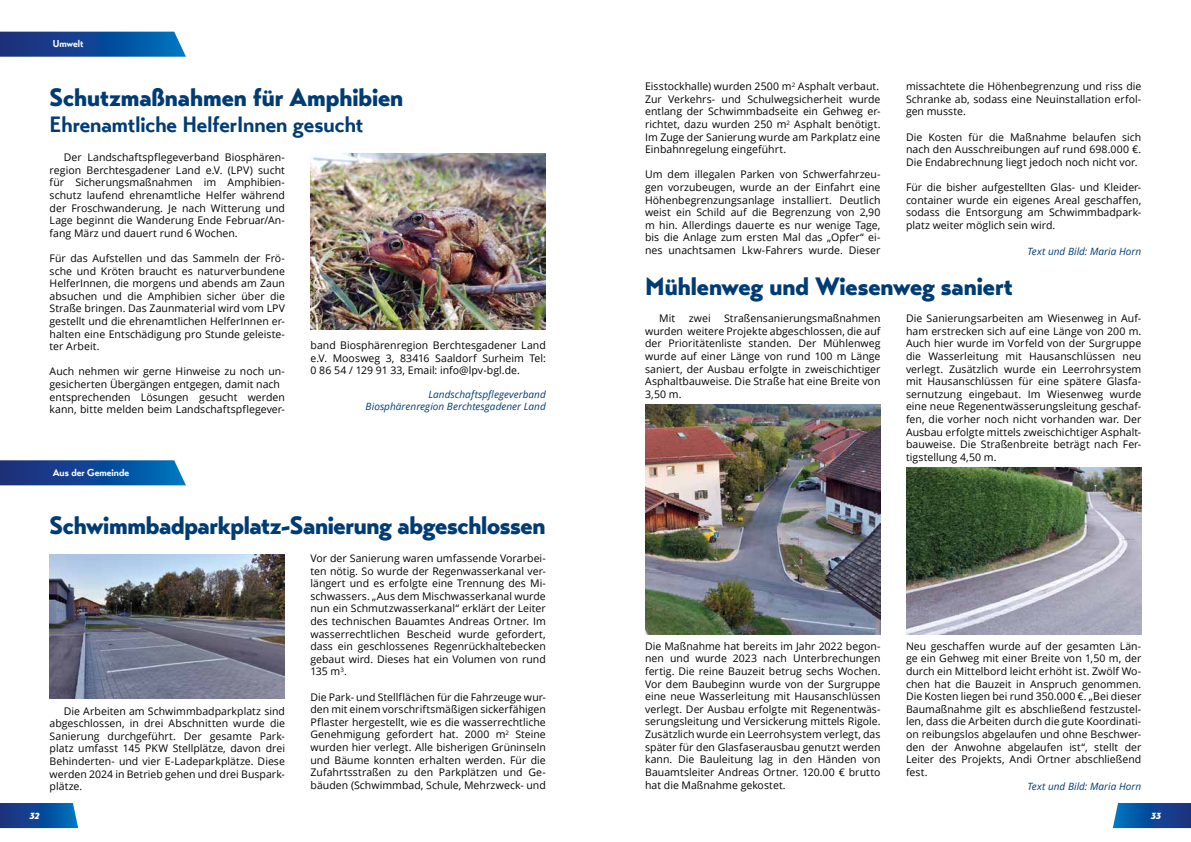
<style>
.page{position:relative;width:1191px;height:842px;background:#fff}
.page>*{position:absolute;margin:0;border:0;box-sizing:border-box;transform-origin:0 0}
.t1{font:900 25px "Transat";letter-spacing:-.01em;color:#003c74}
.t2{font:700 22px "Transat";color:#003c74}
.t3{font:10.5px/12.6px "Open Sans";letter-spacing:.005em;color:#000;text-align:justify}
.t4{font:italic 10px/12px "Open Sans";letter-spacing:.005em;color:#003c74;text-align:right}
.t5{font:700 10px "Transat";color:#fff}
.t6{font:10px "BGL Headline";color:#fff}
</style>
<div class="page">
<svg style="left:1112px;top:803px;width:79px;height:25px;background:#16539e"></svg>
<svg style="left:0;top:803px;width:78px;height:25px;background:#14509c"></svg>
<svg style="left:0;top:32px;width:186px;height:25px;background:#17519b"></svg>
<svg style="left:0;top:460px;width:186px;height:25px;background:#17519b"></svg>
<img style="left:310px;top:153px;width:236px;height:177px">
<img style="left:50px;top:554px;width:235px;height:144px">
<img style="left:645px;top:404px;width:235px;height:231px">
<img style="left:906px;top:467px;width:235px;height:168px">
<p class="t5" style="left:53px;top:38px;width:32px">Umwelt</p>
<h1 class="t1" style="left:50px;top:82px;width:355px">Schutzmaßnahmen für Amphibien</h1>
<h2 class="t2" style="left:50px;top:111px;width:315px">Ehrenamtliche HelferInnen gesucht</h2>
<p class="t3" style="left:50px;top:151px;width:237px;text-indent:14px">Der Landschaftspflegeverband Biosphären&shy;region Berchtesgadener Land e.V. (LPV) sucht für Sicherungsmaßnahmen im Amphibien&shy;schutz laufend ehrenamtliche Helfer während der Froschwanderung. Je nach Witterung und Lage beginnt die Wanderung Ende Februar/An&shy;fang März und dauert rund 6 Wochen.</p>
<p class="t3" style="left:50px;top:252px;width:237px">Für das Aufstellen und das Sammeln der Frö&shy;sche und Kröten braucht es naturverbundene HelferInnen, die morgens und abends am Zaun absuchen und die Amphibien sicher über die Straße bringen. Das Zaunmaterial wird vom LPV gestellt und die ehrenamtlichen HelferInnen er&shy;halten eine Entschädigung pro Stunde geleiste&shy;ter Arbeit.</p>
<p class="t3" style="left:50px;top:365px;width:237px;text-align:left">Auch nehmen wir gerne Hinweise zu noch un&shy;gesicherten Übergängen entgegen, damit nach entsprechenden Lösungen gesucht werden kann, bitte melden beim Landschaftspflegever-</p>
<p class="t5" style="left:53px;top:466px;width:78px">Aus der Gemeinde</p>
<p class="t3" style="left:310px;top:339px;width:237px">band Biosphärenregion Berchtesgadener Land e.V. Moosweg 3, 83416 Saaldorf Surheim Tel:<br>0 86 54 / 129 91 33, Email: info@lpv-bgl.de.</p>
<p class="t4" style="left:365px;top:388px;width:182px">Landschaftspflegeverband<br>Biosphärenregion Berchtesgadener Land</p>
<h1 class="t1" style="left:50px;top:510px;width:497px">Schwimmbadparkplatz-Sanierung abgeschlossen</h1>
<p class="t3" style="left:50px;top:704px;width:237px;text-indent:14px">Die Arbeiten am Schwimmbadparkplatz sind abgeschlossen, in drei Abschnitten wurde die Sanierung durchgeführt. Der gesamte Park&shy;platz umfasst 145 PKW Stellplätze, davon drei Behinderten- und vier E-Ladeparkplätze. Diese werden 2024 in Betrieb gehen und drei Buspark&shy;plätze.</p>
<p class="t3" style="left:310px;top:552px;width:237px">Vor der Sanierung waren umfassende Vorarbei&shy;ten nötig. So wurde der Regenwasserkanal ver&shy;längert und es erfolgte eine Trennung des Mi&shy;schwassers. „Aus dem Mischwasserkanal wurde nun ein Schmutzwasserkanal“ erklärt der Leiter des technischen Bauamtes Andreas Ortner. Im wasserrechtlichen Bescheid wurde gefordert, dass ein geschlossenes Regenrückhaltebecken gebaut wird. Dieses hat ein Volumen von rund 135 m<sup>3</sup>.</p>
<p class="t3" style="left:310px;top:690px;width:237px">Die Park- und Stellflächen für die Fahrzeuge wur&shy;den mit einem vorschriftsmäßigen sickerfähigen Pflaster hergestellt, wie es die wasserrechtliche Genehmigung gefordert hat. 2000 m<sup>2</sup> Steine wurden hier verlegt. Alle bisherigen Grüninseln und Bäume konnten erhalten werden. Für die Zufahrtsstraßen zu den Parkplätzen und Ge&shy;bäuden (Schwimmbad, Schule, Mehrzweck- und</p>
<p class="t3" style="left:645px;top:80px;width:237px">Eisstockhalle) wurden 2500 m<sup>2</sup> Asphalt verbaut.<br>Zur Verkehrs- und Schulwegsicherheit wurde entlang der Schwimmbadseite ein Gehweg er&shy;richtet, dazu wurden 250 m<sup>2</sup> Asphalt benötigt.<br>Im Zuge der Sanierung wurde am Parkplatz eine Einbahnregelung eingeführt.</p>
<p class="t3" style="left:645px;top:168px;width:237px">Um dem illegalen Parken von Schwerfahrzeu&shy;gen vorzubeugen, wurde an der Einfahrt eine Höhenbegrenzungsanlage installiert. Deutlich weist ein Schild auf die Begrenzung von 2,90 m hin. Allerdings dauerte es nur wenige Tage, bis die Anlage zum ersten Mal das „Opfer“ ei&shy;nes unachtsamen Lkw-Fahrers wurde. Dieser</p>
<p class="t3" style="left:906px;top:80px;width:237px">missachtete die Höhenbegrenzung und riss die Schranke ab, sodass eine Neuinstallation erfol&shy;gen musste.</p>
<p class="t3" style="left:906px;top:130px;width:237px">Die Kosten für die Maßnahme belaufen sich nach den Ausschreibungen auf rund 698.000 €.<br>Die Endabrechnung liegt jedoch noch nicht vor.</p>
<p class="t3" style="left:906px;top:181px;width:237px">Für die bisher aufgestellten Glas- und Kleider&shy;container wurde ein eigenes Areal geschaffen, sodass die Entsorgung am Schwimmbadpark&shy;platz weiter möglich sein wird.</p>
<p class="t4" style="left:1027px;top:245px;width:115px">Text und Bild: Maria Horn</p>
<h1 class="t1" style="left:645px;top:270px;width:369px">Mühlenweg und Wiesenweg saniert</h1>
<p class="t3" style="left:645px;top:312px;width:237px;text-indent:79px">Straßensanierungsmaßnahmen wurden weitere Projekte abgeschlossen, die auf der Prioritätenliste standen. Der Mühlenweg wurde auf einer Länge von rund 100 m Länge saniert, der Ausbau erfolgte in zweischichtiger Asphaltbauweise. Die Straße hat eine Breite von 3,50 m.</p>
<p class="t3" style="left:659px;top:312px;width:17px">Mit</p>
<p class="t3" style="left:688px;top:312px;width:24px">zwei</p>
<p class="t3" style="left:906px;top:312px;width:237px">Die Sanierungsarbeiten am Wiesenweg in Auf&shy;ham erstrecken sich auf eine Länge von 200 m.<br>Auch hier wurde im Vorfeld von der Surgruppe die Wasserleitung mit Hausanschlüssen neu verlegt. Zusätzlich wurde ein Leerrohrsystem mit Hausanschlüssen für eine spätere Glasfa&shy;sernutzung eingebaut. Im Wiesenweg wurde eine neue Regenentwässerungsleitung geschaf&shy;fen, die vorher noch nicht vorhanden war. Der Ausbau erfolgte mittels zweischichtiger Asphalt&shy;bauweise. Die Straßenbreite beträgt nach Fer&shy;tigstellung 4,50 m.</p>
<p class="t3" style="left:645px;top:639px;width:237px">Die Maßnahme hat bereits im Jahr 2022 begon&shy;nen und wurde 2023 nach Unterbrechungen fertig. Die reine Bauzeit betrug sechs Wochen.<br>Vor dem Baubeginn wurde von der Surgruppe eine neue Wasserleitung mit Hausanschlüssen verlegt. Der Ausbau erfolgte mit Regenentwäs&shy;serungsleitung und Versickerung mittels Rigole.<br>Zusätzlich wurde ein Leerrohsystem verlegt, das später für den Glasfaserausbau genutzt werden kann. Die Bauleitung lag in den Händen von Bauamtsleiter Andreas Ortner. 120.00 € brutto hat die Maßnahme gekostet.</p>
<p class="t3" style="left:906px;top:639px;width:237px">Neu geschaffen wurde auf der gesamten Län&shy;ge ein Gehweg mit einer Breite von 1,50 m, der durch ein Mittelbord leicht erhöht ist. Zwölf Wo&shy;chen hat die Bauzeit in Anspruch genommen.<br>Die Kosten liegen bei rund 350.000 €. „Bei dieser Baumaßnahme gilt es abschließend festzustel&shy;len, dass die Arbeiten durch die gute Koordinati&shy;on reibungslos abgelaufen und ohne Beschwer&shy;den der Anwohne abgelaufen ist“, stellt der Leiter des Projekts, Andi Ortner abschließend fest.</p>
<p class="t4" style="left:1027px;top:780px;width:115px">Text und Bild: Maria Horn</p>
<p class="t6" style="left:30px;top:810px;width:11px">32</p>
<p class="t6" style="left:1151px;top:810px;width:12px">33</p>
</div>
